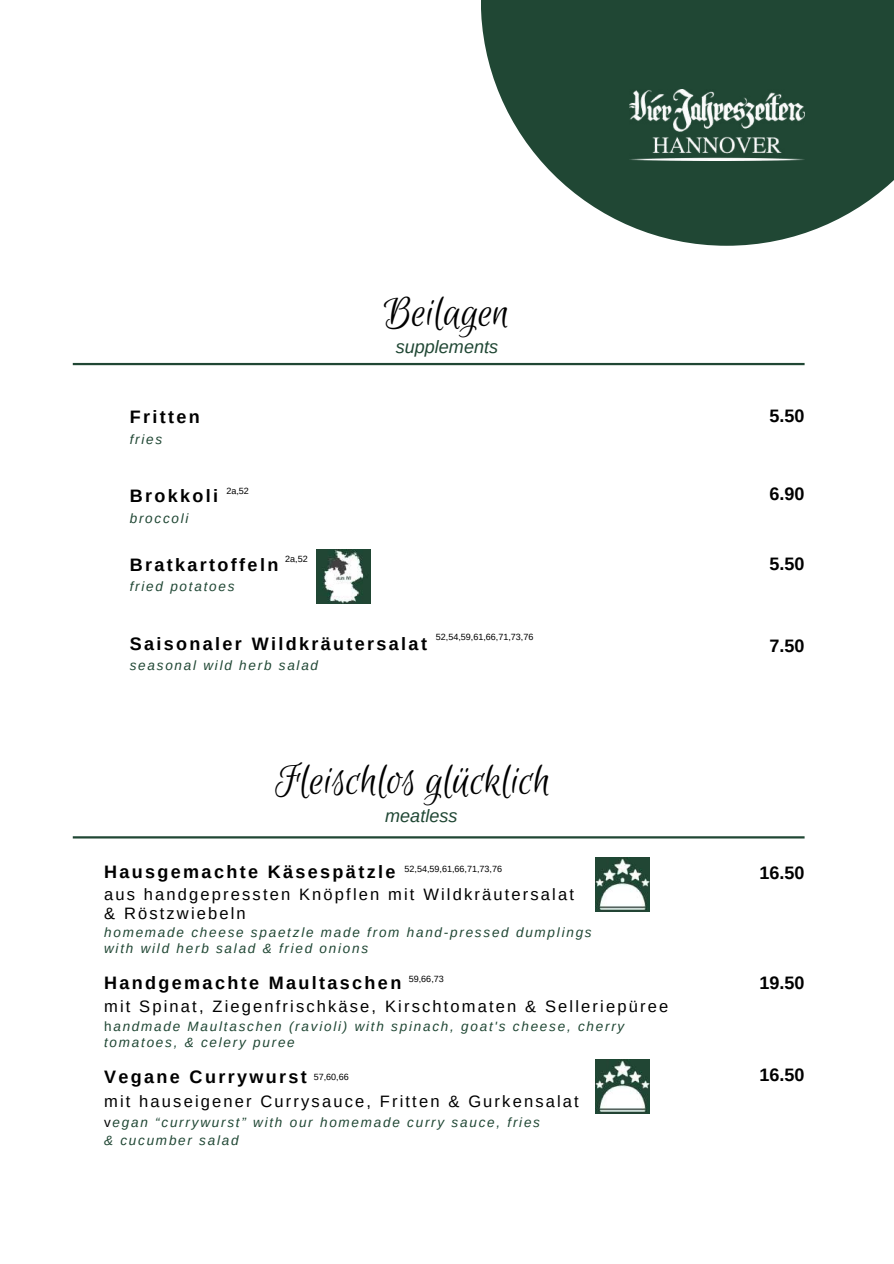
<style>
.page{position:relative;width:894px;height:1264px;background:#fff}
.page>*{position:absolute;margin:0;border:0;box-sizing:border-box;transform-origin:0 0}
.t1{font:46.05px "Euphoria Script";color:#000}
.t2{font:700 18px "Arimo";letter-spacing:.13em;color:#000}
.t3{font:italic 18px "Arimo";color:#204734}
.t4{font:16.5px/19.2px "Arimo";letter-spacing:.13em;color:#000}
.t5{font:italic 13.5px/15.8px "Arimo";letter-spacing:.13em;color:#204734}
.t6{font:9px "Arimo";color:#000}
.s1{font-style:normal}
.s2{font-style:normal;color:#000}
</style>
<div class="page">
<hr style="left:73px;top:363px;width:731px;height:2px;background:#204734">
<svg style="left:481px;top:0;width:412px;height:246px;fill:#204734"></svg>
<img style="left:629px;top:89px;width:175px;height:71px">
<img style="left:317px;top:549px;width:54px;height:54px">
<img style="left:595px;top:857px;width:54px;height:54px">
<img style="left:595px;top:1059px;width:54px;height:54px">
<hr style="left:73px;top:836px;width:731px;height:2px;background:#204734">
<h1 class="t1" style="left:384px;top:287px;width:127px">Beilagen</h1>
<h2 class="t3" style="left:396px;top:336px;width:104px">supplements</h2>
<h2 class="t2" style="left:130px;top:407px;width:72px">Fritten</h2>
<p class="t5" style="left:130px;top:431px;width:34px">fries</p>
<h2 class="t2" style="left:769px;top:405px;width:37px">5.50</h2>
<p class="t6" style="left:226px;top:485px;width:24px">2a,52</p>
<h2 class="t2" style="left:130px;top:485px;width:90px">Brokkoli</h2>
<p class="t5" style="left:130px;top:510px;width:60px">broccoli</p>
<h2 class="t2" style="left:130px;top:554px;width:150px">Bratkartoffeln</h2>
<p class="t5" style="left:130px;top:579px;width:106px">fried potatoes</p>
<p class="t6" style="left:285px;top:554px;width:24px">2a,52</p>
<h2 class="t2" style="left:769px;top:484px;width:37px">6.90</h2>
<h2 class="t2" style="left:769px;top:554px;width:37px">5.50</h2>
<h2 class="t2" style="left:130px;top:633px;width:299px">Saisonaler Wildkräutersalat</h2>
<p class="t5" style="left:130px;top:657px;width:190px">seasonal wild herb salad</p>
<p class="t6" style="left:435px;top:632px;width:99px">52,54,59,61,66,71,73,76</p>
<h2 class="t2" style="left:769px;top:636px;width:37px">7.50</h2>
<h1 class="t1" style="left:275px;top:755px;width:277px">Fleischlos glücklich</h1>
<h2 class="t3" style="left:385px;top:805px;width:74px">meatless</h2>
<h2 class="t2" style="left:104px;top:862px;width:293px">Hausgemachte Käsespätzle</h2>
<p class="t4" style="left:104px;top:884px;width:471px">aus handgepressten Knöpflen mit Wildkräutersalat &amp; Röstzwiebeln</p>
<p class="t5" style="left:104px;top:924px;width:489px">homemade cheese spaetzle made from hand-pressed dumplings with wild herb salad &amp; fried onions</p>
<h2 class="t2" style="left:104px;top:972px;width:298px">Handgemachte Maultaschen</h2>
<p class="t4" style="left:104px;top:996px;width:565px">mit Spinat, Ziegenfrischkäse, Kirschtomaten &amp; Selleriepüree</p>
<p class="t5" style="left:104px;top:1018px;width:521px"><span class="s1">h</span>andmade Maultaschen (ravioli) with spinach, goat's cheese, cherry tomatoes, &amp; celery puree</p>
<h2 class="t2" style="left:104px;top:1066px;width:204px">Vegane Currywurst</h2>
<p class="t4" style="left:104px;top:1091px;width:476px">mit hauseigener Currysauce, Fritten &amp; Gurkensalat</p>
<p class="t5" style="left:104px;top:1113px;width:437px;line-height:18px"><span class="s2">v</span>egan “currywurst” with our homemade curry sauce, fries &amp; cucumber salad</p>
<p class="t6" style="left:404px;top:863px;width:99px">52,54,59,61,66,71,73,76</p>
<p class="t6" style="left:408px;top:973px;width:37px">59,66,73</p>
<p class="t6" style="left:313px;top:1071px;width:37px">57,60,66</p>
<h2 class="t2" style="left:759px;top:862px;width:47px">16.50</h2>
<h2 class="t2" style="left:759px;top:972px;width:47px">19.50</h2>
<h2 class="t2" style="left:759px;top:1064px;width:47px">16.50</h2>
</div>
